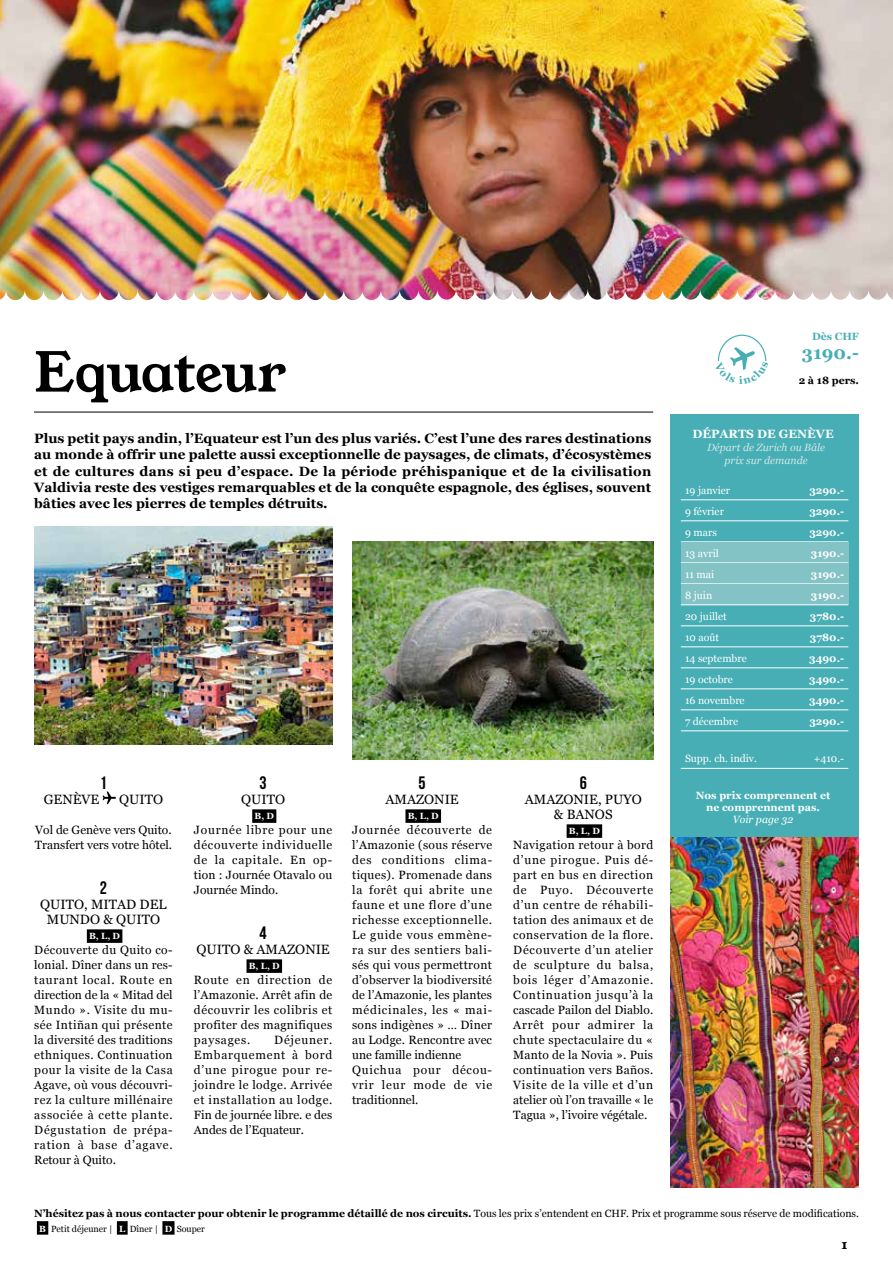
<style>
.page{position:relative;width:893px;height:1263px;background:#fff}
.page>*{position:absolute;margin:0;border:0;box-sizing:border-box;transform-origin:0 0}
.t1{font:54px "Young Serif";letter-spacing:-.02em;color:#000}
.t2{font:18px "Bebas Neue";color:#000}
.t3{font:700 18px "Georgia";color:#46aeb4}
.t4{font:700 13.5px/16.2px "Georgia";color:#000;text-align:justify}
.t5{font:13.5px/15px "Georgia";color:#000;text-align:center}
.t6{font:13.05px "Young Serif";color:#000}
.t7{font:12px/15px "Georgia";letter-spacing:.03em;color:#000;text-align:justify}
.t8{font:12px/15px "Georgia";letter-spacing:.05em;color:#000}
.t9{font:12px/15px "Georgia";color:#000}
.t10{font:700 12px "Georgia";color:#fff}
.t11{font:700 10.5px "Georgia";color:#000}
.t12{font:10.5px "Georgia";color:#fff}
.t13{font:700 10.5px/11.7px "Georgia";color:#fff;text-align:center}
.t14{font:italic 10.5px/12.9px "Georgia";color:#d0e7e7;text-align:center}
.t15{font:italic 10.5px "Georgia";color:#fff}
.t16{font:700 10.5px "Georgia";color:#46aeb4}
.t17{font:9px "Georgia";color:#000}
.t18{font:700 9px "Georgia";color:#fff}
.s1{font-weight:400}
.s2{font-weight:700;color:#fff}
</style>
<div class="page">
<hr style="left:34px;top:412px;width:619px;height:1px;background:#000">
<div style="left:37px;top:1221px;width:11px;height:14px;background:#000"></div>
<div style="left:117px;top:1221px;width:11px;height:14px;background:#000"></div>
<div style="left:162px;top:1221px;width:13px;height:14px;background:#000"></div>
<img style="left:465px;top:0;width:428px;height:300px">
<img style="left:0;top:0;width:465px;height:300px">
<div style="left:252px;top:809px;width:24px;height:14px;background:#000"></div>
<div style="left:247px;top:959px;width:35px;height:14px;background:#000"></div>
<div style="left:405px;top:809px;width:36px;height:14px;background:#000"></div>
<div style="left:87px;top:929px;width:35px;height:14px;background:#000"></div>
<svg style="left:103px;top:791px;width:13px;height:13px"></svg>
<img style="left:34px;top:527px;width:298px;height:217px">
<img style="left:352px;top:542px;width:301px;height:217px">
<div style="left:567px;top:824px;width:35px;height:14px;background:#000"></div>
<div style="left:670px;top:414px;width:189px;height:423px;background:#46aeb4"></div>
<hr style="left:681px;top:499px;width:167px;height:1px;background:#fff">
<hr style="left:681px;top:520px;width:167px;height:1px;background:#fff">
<hr style="left:681px;top:541px;width:167px;height:1px;background:#fff">
<div style="left:681px;top:542px;width:167px;height:21px;background:#83c2c5"></div>
<hr style="left:681px;top:562px;width:167px;height:1px;background:#fff">
<div style="left:681px;top:563px;width:167px;height:21px;background:#83c2c5"></div>
<hr style="left:681px;top:583px;width:167px;height:1px;background:#fff">
<div style="left:681px;top:584px;width:167px;height:21px;background:#83c2c5"></div>
<hr style="left:681px;top:604px;width:167px;height:1px;background:#fff">
<hr style="left:681px;top:625px;width:167px;height:1px;background:#fff">
<hr style="left:681px;top:646px;width:167px;height:1px;background:#fff">
<hr style="left:681px;top:667px;width:167px;height:1px;background:#fff">
<hr style="left:681px;top:688px;width:167px;height:1px;background:#fff">
<hr style="left:681px;top:709px;width:167px;height:1px;background:#fff">
<hr style="left:681px;top:730px;width:167px;height:1px;background:#fff">
<hr style="left:681px;top:768px;width:167px;height:1px;background:#fff">
<img style="left:670px;top:837px;width:189px;height:350px">
<svg style="left:717px;top:334px;width:50px;height:36px"></svg>
<h1 class="t1" style="left:34px;top:335px;width:253px">Equateur</h1>
<p class="t4" style="left:34px;top:430px;width:619px">Plus petit pays andin, l’Equateur est l’un des plus variés. C’est l’une des rares destinations au monde à offrir une palette aussi exceptionnelle de paysages, de climats, d’écosystèmes et de cultures dans si peu d’espace. De la période préhispanique et de la civilisation Valdivia reste des vestiges remarquables et de la conquête espagnole, des églises, souvent bâties avec les pierres de temples détruits.</p>
<h2 class="t2" style="left:100px;top:773px;width:9px">1</h2>
<p class="t5" style="left:44px;top:791px;width:57px">GENÈVE</p>
<p class="t5" style="left:119px;top:791px;width:45px">QUITO</p>
<p class="t9" style="left:35px;top:822px;width:139px">Vol de Genève vers Quito.<br>Transfert vers votre hôtel.</p>
<h2 class="t2" style="left:100px;top:878px;width:9px">2</h2>
<p class="t5" style="left:40px;top:896px;width:128px">QUITO, MITAD DEL<br>MUNDO &amp; QUITO</p>
<p class="t18" style="left:89px;top:929px;width:32px">B, L, D</p>
<p class="t7" style="left:34px;top:942px;width:140px">Découverte du Quito co&shy;lonial. Dîner dans un res&shy;taurant local. Route en direction de la « Mitad del Mundo ». Visite du mu&shy;sée Intiñan qui présente la diversité des traditions ethniques. Continuation pour la visite de la Casa Agave, où vous découvri&shy;rez la culture millénaire associée à cette plante.<br>Dégustation de prépa&shy;ration à base d’agave.<br>Retour à Quito.</p>
<h2 class="t2" style="left:260px;top:773px;width:9px">3</h2>
<p class="t5" style="left:241px;top:791px;width:45px">QUITO</p>
<p class="t18" style="left:254px;top:809px;width:21px">B, D</p>
<p class="t7" style="left:194px;top:822px;width:140px">Journée libre pour une découverte individuelle de la capitale. En op&shy;tion : Journée Otavalo ou Journée Mindo.</p>
<h2 class="t2" style="left:260px;top:923px;width:9px">4</h2>
<p class="t5" style="left:197px;top:941px;width:135px">QUITO &amp; AMAZONIE</p>
<p class="t18" style="left:249px;top:959px;width:32px">B, L, D</p>
<p class="t7" style="left:194px;top:972px;width:140px">Route en direction de l’Amazonie. Arrêt afin de découvrir les colibris et profiter des magnifiques paysages.</p>
<p class="t7" style="left:194px;top:1032px;width:140px;text-indent:80px">Déjeuner.<br>Embarquement à bord d’une pirogue pour re&shy;joindre le lodge. Arrivée et installation au lodge.<br>Fin de journée libre. e des Andes de l’Equateur.</p>
<h2 class="t2" style="left:419px;top:773px;width:9px">5</h2>
<p class="t5" style="left:385px;top:791px;width:75px">AMAZONIE</p>
<p class="t18" style="left:408px;top:809px;width:32px">B, L, D</p>
<p class="t8" style="left:352px;top:822px;width:141px">Journée découverte de l’Amazonie (sous réserve des conditions clima&shy;tiques). Promenade dans la forêt qui abrite une faune et une flore d’une richesse exceptionnelle.<br>Le guide vous emmène&shy;ra sur des sentiers bali&shy;sés qui vous permettront d’observer la biodiversité de l’Amazonie, les plantes médicinales, les « mai&shy;sons indigènes » … Dîner au Lodge. Rencontre avec une famille indienne<br>Quichua pour décou&shy;vrir leur mode de vie traditionnel.</p>
<h2 class="t2" style="left:580px;top:773px;width:9px">6</h2>
<p class="t5" style="left:525px;top:791px;width:118px">AMAZONIE, PUYO &amp; BANOS</p>
<p class="t18" style="left:569px;top:824px;width:32px">B, L, D</p>
<p class="t7" style="left:513px;top:837px;width:142px">Navigation retour à bord d’une pirogue. Puis dé&shy;part en bus en direction de Puyo. Découverte d’un centre de réhabili&shy;tation des animaux et de conservation de la flore.<br>Découverte d’un atelier de sculpture du balsa, bois léger d’Amazonie.<br>Continuation jusqu’à la cascade Pailon del Diablo.<br>Arrêt pour admirer la chute spectaculaire du « Manto de la Novia ». Puis continuation vers Baños.<br>Visite de la ville et d’un atelier où l’on travaille « le Tagua », l’ivoire végétale.</p>
<p class="t16" style="left:812px;top:328px;width:48px">Dès CHF</p>
<h2 class="t3" style="left:802px;top:339px;width:59px">3190.-</h2>
<p class="t11" style="left:799px;top:373px;width:62px">2 à 18 pers.</p>
<p class="t10" style="left:692px;top:425px;width:143px">DÉPARTS DE GENÈVE</p>
<p class="t14" style="left:707px;top:440px;width:120px">Départ de Zurich ou Bâle prix sur demande</p>
<p class="t12" style="left:685px;top:482px;width:47px">19 janvier</p>
<p class="t13" style="left:809px;top:484px;width:36px">3290.-</p>
<p class="t12" style="left:685px;top:503px;width:40px">9 février</p>
<p class="t13" style="left:809px;top:505px;width:36px">3290.-</p>
<p class="t12" style="left:685px;top:524px;width:33px">9 mars</p>
<p class="t13" style="left:809px;top:526px;width:36px">3290.-</p>
<p class="t12" style="left:685px;top:545px;width:35px">13 avril</p>
<p class="t13" style="left:811px;top:547px;width:35px">3190.-</p>
<p class="t12" style="left:685px;top:566px;width:31px">11 mai</p>
<p class="t13" style="left:811px;top:568px;width:35px">3190.-</p>
<p class="t12" style="left:685px;top:587px;width:29px">8 juin</p>
<p class="t13" style="left:811px;top:589px;width:35px">3190.-</p>
<p class="t12" style="left:685px;top:608px;width:43px">20 juillet</p>
<p class="t13" style="left:810px;top:610px;width:36px">3780.-</p>
<p class="t12" style="left:685px;top:629px;width:36px">10 août</p>
<p class="t13" style="left:810px;top:631px;width:36px">3780.-</p>
<p class="t12" style="left:685px;top:650px;width:63px">14 septembre</p>
<p class="t13" style="left:809px;top:652px;width:36px">3490.-</p>
<p class="t12" style="left:685px;top:671px;width:49px">19 octobre</p>
<p class="t13" style="left:809px;top:673px;width:36px">3490.-</p>
<p class="t12" style="left:685px;top:692px;width:61px">16 novembre</p>
<p class="t13" style="left:809px;top:694px;width:36px">3490.-</p>
<p class="t12" style="left:685px;top:713px;width:55px">7 décembre</p>
<p class="t13" style="left:809px;top:715px;width:36px">3290.-</p>
<p class="t12" style="left:685px;top:751px;width:73px">Supp. ch. indiv.</p>
<p class="t12" style="left:814px;top:751px;width:32px">+410.-</p>
<p class="t13" style="left:696px;top:789px;width:136px">Nos prix comprennent et ne comprennent pas.</p>
<p class="t15" style="left:733px;top:811px;width:62px">Voir page 32</p>
<p class="t11" style="left:34px;top:1205px;width:826px">N’hésitez pas à nous contacter pour obtenir le programme détaillé de nos circuits. <span class="s1">Tous les prix s’entendent en CHF. Prix et programme sous réserve de modifications.</span></p>
<p class="t17" style="left:39px;top:1222px;width:167px"><span class="s2">B</span> Petit déjeuner | <span class="s2">L</span> Dîner | <span class="s2">D</span> Souper</p>
<p class="t6" style="left:842px;top:1235px;width:7px">1</p>
</div>
